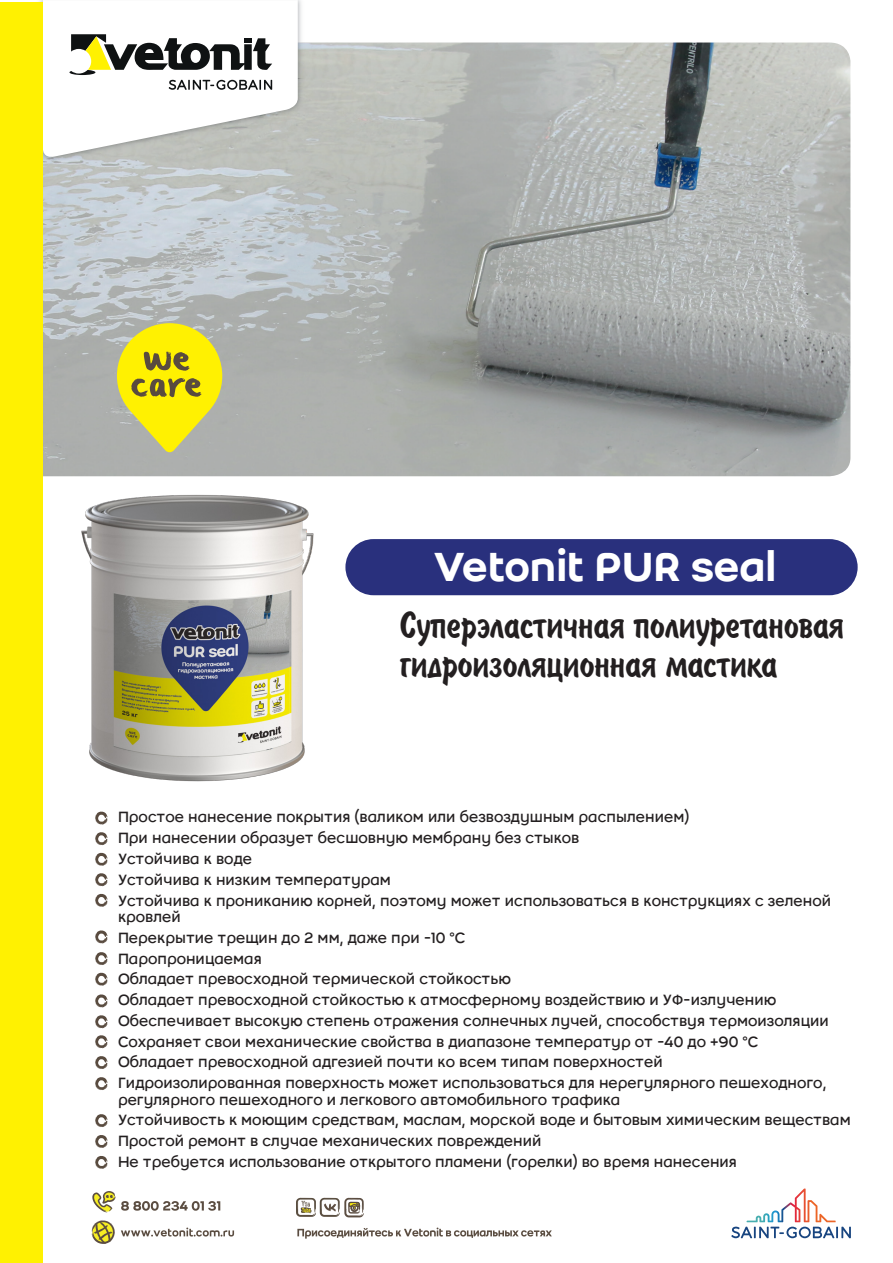
<style>
.page{position:relative;width:893px;height:1263px;background:#fff}
.page>*{position:absolute;margin:0;border:0;box-sizing:border-box;transform-origin:0 0}
.t1{font:500 45px "Weber";color:#fff}
.тип_продукта{font:39px/39px "SPSL Brush";color:#231f20}
.Свойства{font:16.5px/16.5px "Weber";color:#231f20}
</style>
<div class="page">
<img style="left:43px;top:43px;width:807px;height:433px">
<svg style="left:117px;top:323px;width:105px;height:129px;background:#d8cf3a"></svg>
<div style="left:345px;top:539px;width:513px;height:56px;background:#29307d;border-radius:28px"></div>
<svg style="left:95px;top:1156px;width:12px;height:13px"></svg>
<svg style="left:95px;top:1135px;width:12px;height:13px"></svg>
<svg style="left:95px;top:1114px;width:12px;height:13px"></svg>
<svg style="left:95px;top:1077px;width:12px;height:13px"></svg>
<svg style="left:95px;top:1056px;width:12px;height:13px"></svg>
<svg style="left:95px;top:1035px;width:12px;height:13px"></svg>
<svg style="left:95px;top:1015px;width:12px;height:13px"></svg>
<svg style="left:95px;top:994px;width:12px;height:13px"></svg>
<svg style="left:95px;top:930px;width:12px;height:13px"></svg>
<svg style="left:95px;top:972px;width:12px;height:14px"></svg>
<svg style="left:95px;top:893px;width:12px;height:14px"></svg>
<svg style="left:95px;top:852px;width:12px;height:14px"></svg>
<svg style="left:95px;top:952px;width:12px;height:13px"></svg>
<svg style="left:95px;top:873px;width:12px;height:13px"></svg>
<svg style="left:95px;top:832px;width:12px;height:13px"></svg>
<svg style="left:95px;top:811px;width:12px;height:14px"></svg>
<img style="left:81px;top:494px;width:233px;height:288px">
<img style="left:39px;top:0;width:267px;height:165px">
<svg style="left:43px;top:0;width:255px;height:159px"></svg>
<div style="left:0;top:2px;width:43px;height:1261px;background:#fff101"></div>
<svg style="left:92px;top:1191px;width:23px;height:21px"></svg>
<svg style="left:92px;top:1220px;width:23px;height:24px"></svg>
<svg style="left:731px;top:1188px;width:120px;height:50px"></svg>
<svg style="left:121px;top:1201px;width:99px;height:10px"></svg>
<svg style="left:121px;top:1227px;width:113px;height:9px"></svg>
<svg style="left:297px;top:1227px;width:255px;height:11px"></svg>
<svg style="left:296px;top:1198px;width:68px;height:19px"></svg>
<p class="t1" style="left:433px;top:540px;width:345px">Vetonit PUR seal</p>
<p class="тип_продукта" style="left:400px;top:609px;width:446px">Суперэластичная полиуретановая гидроизоляционная мастика</p>
<p class="Свойства" style="left:118px;top:809px;width:573px">Простое нанесение покрытия (валиком или безвоздушным распылением)</p>
<p class="Свойства" style="left:118px;top:830px;width:463px">При нанесении образует бесшовную мембрану без стыков</p>
<p class="Свойства" style="left:118px;top:850px;width:136px">Устойчива к воде</p>
<p class="Свойства" style="left:118px;top:871px;width:274px">Устойчива к низким температурам</p>
<p class="Свойства" style="left:118px;top:892px;width:715px">Устойчива к прониканию корней, поэтому может использоваться в конструкциях с зеленой кровлей</p>
<p class="Свойства" style="left:118px;top:929px;width:349px">Перекрытие трещин до 2 мм, даже при -10 °C</p>
<p class="Свойства" style="left:118px;top:950px;width:145px">Паропроницаемая</p>
<p class="Свойства" style="left:118px;top:971px;width:394px">Обладает превосходной термической стойкостью</p>
<p class="Свойства" style="left:118px;top:991px;width:660px">Обладает превосходной стойкостью к атмосферному воздействию и УФ-излучению</p>
<p class="Свойства" style="left:118px;top:1012px;width:712px">Обеспечивает высокую степень отражения солнечных лучей, способствуя термоизоляции</p>
<p class="Свойства" style="left:118px;top:1033px;width:642px">Сохраняет свои механические свойства в диапазоне температур от -40 до +90 °C</p>
<p class="Свойства" style="left:118px;top:1054px;width:546px">Обладает превосходной адгезией почти ко всем типам поверхностей</p>
<p class="Свойства" style="left:118px;top:1074px;width:710px">Гидроизолированная поверхность может использоваться для нерегулярного пешеходного, регулярного пешеходного и легкового автомобильного трафика</p>
<p class="Свойства" style="left:118px;top:1112px;width:734px">Устойчивость к моющим средствам, маслам, морской воде и бытовым химическим веществам</p>
<p class="Свойства" style="left:118px;top:1132px;width:425px">Простой ремонт в случае механических повреждений</p>
<p class="Свойства" style="left:118px;top:1153px;width:621px">Не требуется использование открытого пламени (горелки) во время нанесения</p>
</div>
